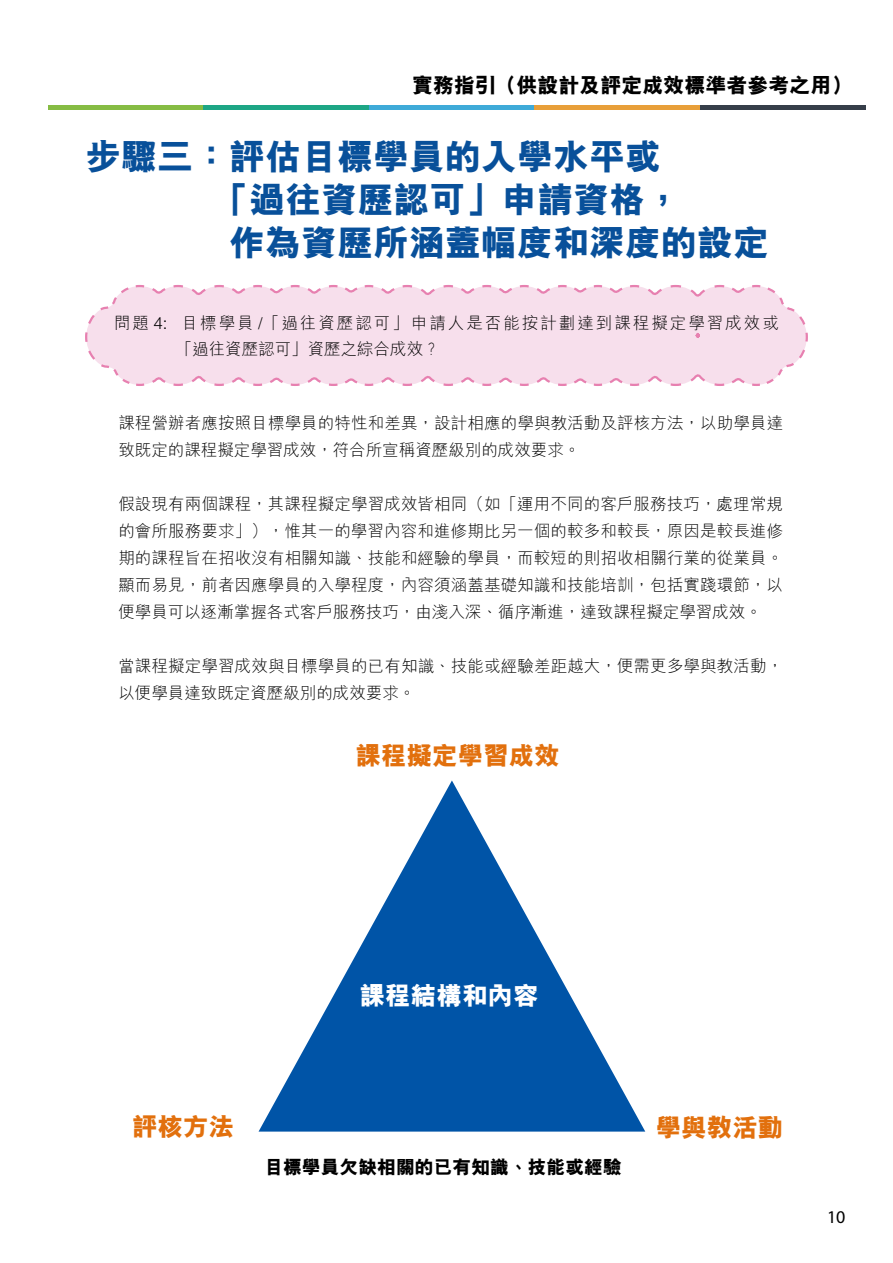
<style>
.page{position:relative;width:893px;height:1263px;background:#fff}
.page>*{position:absolute;margin:0;border:0;box-sizing:border-box;transform-origin:0 0}
.t1{font:800 36px "M Hei HK";color:#08509a}
.t2{font:800 25.65px "M Hei HK";color:#fff}
.t3{font:800 25.5px "M Hei HK";color:#e2700d}
.t4{font:800 21px "M Hei HK";color:#000}
.t5{font:800 18.75px "M Hei HK";color:#000}
.t6{font:18px "Myriad Pro";color:#000}
.t7{font:300 16.5px/27px "M Hei HK";letter-spacing:.01em;color:#000}
.t8{font:300 16.5px/25.5px "M Hei HK";letter-spacing:.12em;color:#000}
</style>
<div class="page">
<hr style="left:48px;top:105px;width:156px;height:4px;background:#86bc44">
<hr style="left:203px;top:105px;width:166px;height:4px;background:#1da685">
<hr style="left:369px;top:105px;width:166px;height:4px;background:#3eaad8">
<hr style="left:535px;top:105px;width:165px;height:4px;background:#e89f39">
<hr style="left:700px;top:105px;width:166px;height:4px;background:#363e49">
<svg style="left:85px;top:285px;width:723px;height:101px;background:#f7dfec"></svg>
<svg style="left:694px;top:332px;width:8px;height:11px"></svg>
<svg style="left:259px;top:780px;width:386px;height:351px"></svg>
<p class="t4" style="left:391px;top:75px;width:463px">　實務指引（供設計及評定成效標準者參考之用）</p>
<h1 class="t1" style="left:85px;top:138px;width:577px">步驟三：評估目標學員的入學水平或</h1>
<h1 class="t1" style="left:213px;top:182px;width:469px">「過往資歷認可」申請資格，</h1>
<h1 class="t1" style="left:229px;top:225px;width:542px">作為資歷所涵蓋幅度和深度的設定</h1>
<p class="t8" style="left:176px;top:310px;width:605px;text-indent:-62px">問題 4: 目標學員 /「過往資歷認可」申請人是否能按計劃達到課程擬定學習成效或「過往資歷認可」資歷之綜合成效？</p>
<p class="t7" style="left:118px;top:409px;width:666px">課程營辦者應按照目標學員的特性和差異，設計相應的學與教活動及評核方法，以助學員達致既定的課程擬定學習成效，符合所宣稱資歷級別的成效要求。</p>
<p class="t7" style="left:118px;top:490px;width:666px;text-align:justify">假設現有兩個課程，其課程擬定學習成效皆相同（如「運用不同的客戶服務技巧，處理常規的會所服務要求」），惟其一的學習內容和進修期比另一個的較多和較長，原因是較長進修期的課程旨在招收沒有相關知識、技能和經驗的學員，而較短的則招收相關行業的從業員。顯而易見，前者因應學員的入學程度，內容須涵蓋基礎知識和技能培訓，包括實踐環節，以便學員可以逐漸掌握各式客戶服務技巧，由淺入深、循序漸進，達致課程擬定學習成效。</p>
<p class="t7" style="left:118px;top:652px;width:666px">當課程擬定學習成效與目標學員的已有知識、技能或經驗差距越大，便需更多學與教活動，以便學員達致既定資歷級別的成效要求。</p>
<h3 class="t3" style="left:356px;top:743px;width:206px">課程擬定學習成效</h3>
<h2 class="t2" style="left:360px;top:982px;width:181px">課程結構和內容</h2>
<h3 class="t3" style="left:132px;top:1114px;width:104px">評核方法</h3>
<h3 class="t3" style="left:656px;top:1115px;width:129px">學與教活動</h3>
<p class="t5" style="left:264px;top:1157px;width:359px">目標學員欠缺相關的已有知識、技能或經驗</p>
<p class="t6" style="left:827px;top:1205px;width:20px">10</p>
</div>
